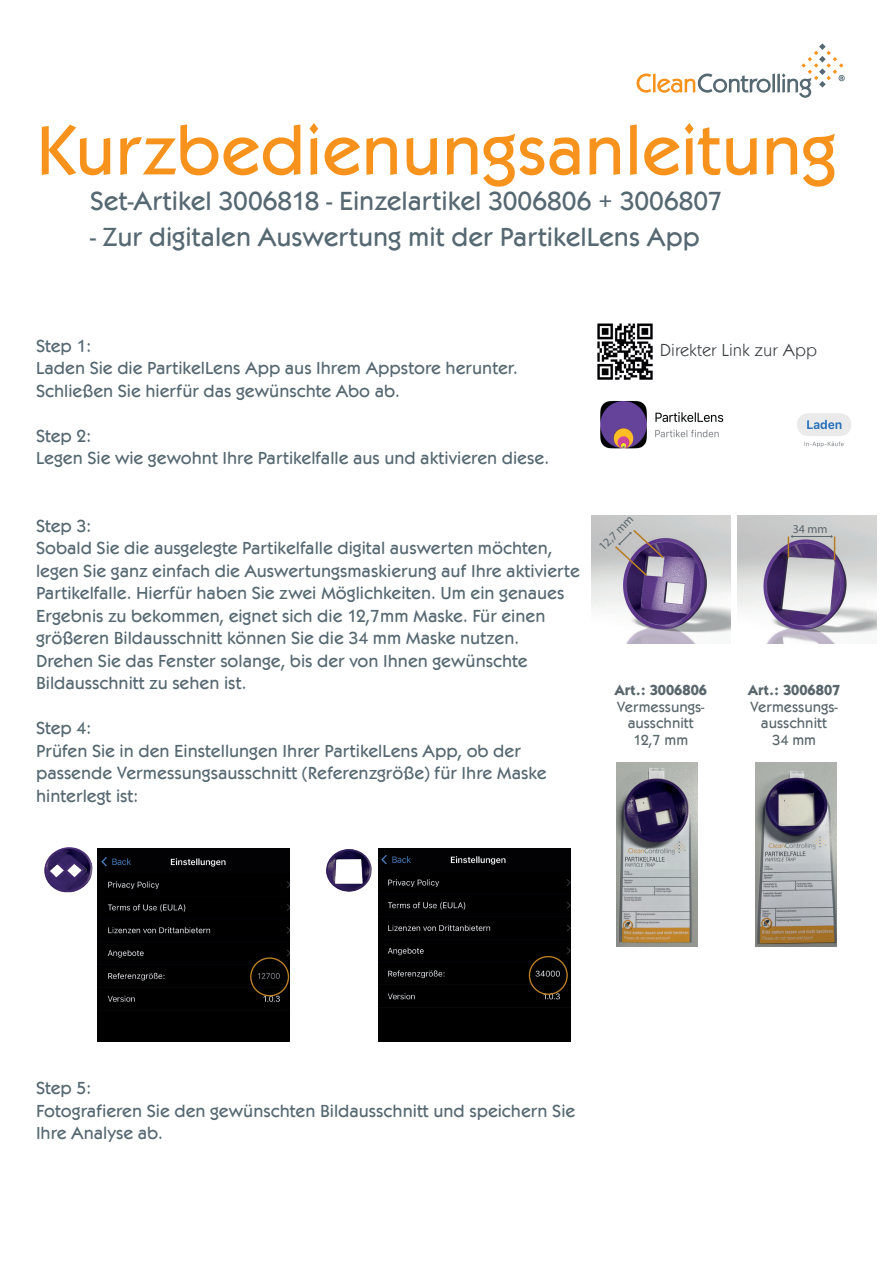
<style>
.page{position:relative;width:893px;height:1263px;background:#fff}
.page>*{position:absolute;margin:0;border:0;box-sizing:border-box;transform-origin:0 0}
.t1{font:500 72px "Koblenz Pro";color:#f7931d}
.t2{font:500 27px "Koblenz Pro";color:#566871}
.t3{font:500 18px/22.5px "Koblenz Pro";color:#566871}
.t4{font:18px "Koblenz Pro";color:#383c3f}
.t5{font:500 15px/16.5px "Koblenz Pro";color:#59666c;text-align:center}
.t6{font:700 15px "Koblenz Pro";color:#59666c}
.t7{font:12px "Myriad Pro";color:#59666c}
</style>
<div class="page">
<img style="left:738px;top:516px;width:139px;height:127px">
<svg style="left:636px;top:43px;width:209px;height:55px"></svg>
<img style="left:617px;top:762px;width:81px;height:184px">
<img style="left:756px;top:762px;width:81px;height:184px">
<img style="left:97px;top:848px;width:193px;height:193px">
<div style="left:250px;top:957px;width:39px;height:39px;border:1px solid #bf8327;border-radius:50%"></div>
<img style="left:378px;top:848px;width:193px;height:193px">
<div style="left:529px;top:956px;width:39px;height:39px;border:1px solid #bf8327;border-radius:50%"></div>
<img style="left:600px;top:401px;width:251px;height:48px">
<img style="left:44px;top:847px;width:49px;height:46px">
<img style="left:326px;top:849px;width:46px;height:43px">
<img style="left:592px;top:516px;width:139px;height:127px">
<svg style="left:613px;top:528px;width:52px;height:49px;background:#9d92a2"></svg>
<hr style="left:792px;top:536px;width:40px;height:1px;background:#59666c">
<svg style="left:830px;top:535px;width:5px;height:25px"></svg>
<svg style="left:788px;top:535px;width:5px;height:23px"></svg>
<img style="left:597px;top:323px;width:56px;height:57px">
<h1 class="t1" style="left:36px;top:109px;width:803px">Kurzbedienungsanleitung</h1>
<h2 class="t2" style="left:90px;top:186px;width:634px">Set-Artikel 3006818 - Einzelartikel 3006806 + 3006807</h2>
<h2 class="t2" style="left:90px;top:222px;width:611px">- Zur digitalen Auswertung mit der PartikelLens App</h2>
<p class="t3" style="left:36px;top:334px;width:484px">Step 1:<br>Laden Sie die PartikelLens App aus Ihrem Appstore herunter.<br>Schließen Sie hierfür das gewünschte Abo ab.</p>
<p class="t3" style="left:36px;top:424px;width:515px">Step 2:<br>Legen Sie wie gewohnt Ihre Partikelfalle aus und aktivieren diese.</p>
<p class="t4" style="left:660px;top:340px;width:159px">Direkter Link zur App</p>
<p class="t3" style="left:36px;top:514px;width:545px">Step 3:<br>Sobald Sie die ausgelegte Partikelfalle digital auswerten möchten, legen Sie ganz einfach die Auswertungsmaskierung auf Ihre aktivierte Partikelfalle. Hierfür haben Sie zwei Möglichkeiten. Um ein genaues Ergebnis zu bekommen, eignet sich die 12,7mm Maske. Für einen größeren Bildausschnitt können Sie die 34 mm Maske nutzen.<br>Drehen Sie das Fenster solange, bis der von Ihnen gewünschte Bildausschnitt zu sehen ist.</p>
<p class="t3" style="left:36px;top:717px;width:512px">Step 4:<br>Prüfen Sie in den Einstellungen Ihrer PartikelLens App, ob der passende Vermessungsausschnitt (Referenzgröße) für Ihre Maske hinterlegt ist:</p>
<p class="t7" style="left:595px;top:543px;width:45px;rotate:-45deg">12,7 mm</p>
<p class="t7" style="left:793px;top:522px;width:36px">34 mm</p>
<p class="t6" style="left:614px;top:682px;width:94px">Art.: 3006806</p>
<p class="t5" style="left:617px;top:699px;width:89px">Vermessungs&shy;ausschnitt<br>12,7 mm</p>
<p class="t6" style="left:748px;top:682px;width:94px">Art.: 3006807</p>
<p class="t5" style="left:750px;top:699px;width:89px">Vermessungs&shy;ausschnitt<br>34 mm</p>
<p class="t3" style="left:36px;top:1077px;width:541px">Step 5:<br>Fotografieren Sie den gewünschten Bildausschnitt und speichern Sie<br>Ihre Analyse ab.</p>
</div>
